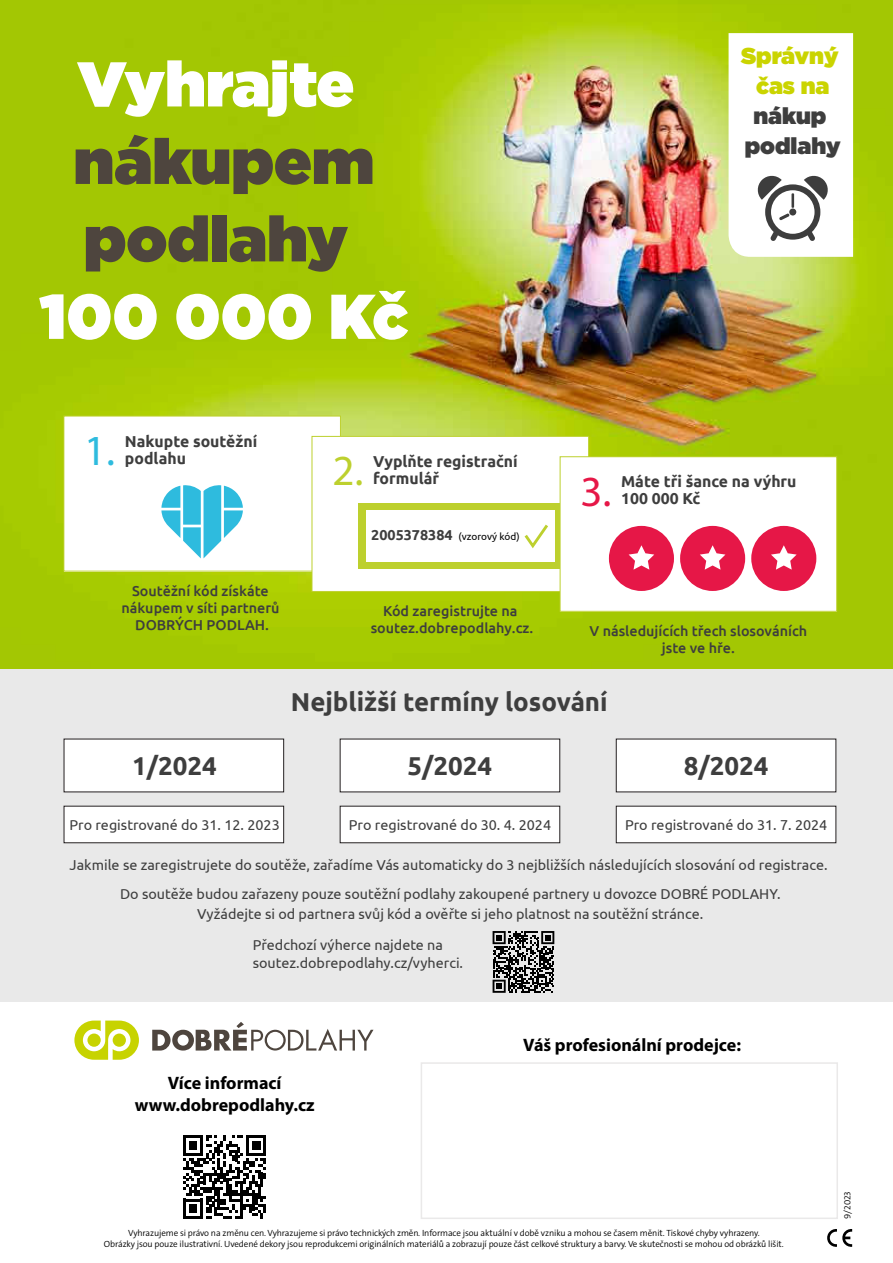
<style>
.page{position:relative;width:893px;height:1263px;background:#fff}
.page>*{position:absolute;margin:0;border:0;box-sizing:border-box;transform-origin:0 0}
.t1{font:900 63.15px "Gotham";color:#fff}
.t2{font:900 63.15px/77.4px "Gotham";color:#4e453e}
.t3{font:43.05px "Myriad Pro";color:#2ebbde}
.t4{font:43.05px "Myriad Pro";color:#bdd02e}
.t5{font:43.05px "Myriad Pro";color:#e61747}
.t6{font:700 25.8px "Ubuntu";color:#3e3e3e}
.t7{font:900 22.95px/30.2px "Gotham";color:#cad400;text-align:center}
.t8{font:900 22.95px/30.2px "Gotham";color:#3e3e3e;text-align:center}
.t9{font:700 18px/22.5px "Myriad Pro";color:#000;text-align:center}
.t10{font:700 15.75px/17.2px "Ubuntu";color:#3e3e3e}
.t11{font:14.4px/20.1px "Ubuntu";color:#3e3e3e;text-align:center}
.t12{font:500 14.4px/17.2px "Ubuntu";color:#3e3e3e;text-align:center}
.t13{font:10.05px "Ubuntu";color:#000}
.t14{font:9px/11.2px "The Sans LP4 Se Lig";letter-spacing:-.01em;color:#000;text-align:center}
.s1{font-weight:700;font-size:14.4px;color:#3e3e3e}
</style>
<div class="page">
<img style="left:0;top:0;width:893px;height:669px">
<svg style="left:729px;top:33px;width:124px;height:224px"></svg>
<div style="left:0;top:669px;width:893px;height:332px;background:#e9e9e9"></div>
<div style="left:616px;top:806px;width:220px;height:37px;background:#fff"></div>
<div style="left:340px;top:806px;width:220px;height:37px;background:#fff"></div>
<div style="left:616px;top:739px;width:220px;height:53px;background:#fff"></div>
<div style="left:340px;top:739px;width:220px;height:53px;background:#fff"></div>
<div style="left:64px;top:806px;width:220px;height:37px;background:#fff"></div>
<div style="left:64px;top:739px;width:220px;height:53px;background:#fff"></div>
<div style="left:64px;top:416px;width:276px;height:155px;background:#fff"></div>
<div style="left:312px;top:436px;width:277px;height:155px;background:#fff"></div>
<div style="left:312px;top:436px;width:277px;height:156px;border:1px solid #bdd02e"></div>
<div style="left:560px;top:457px;width:277px;height:154px;background:#fff"></div>
<div style="left:560px;top:456px;width:277px;height:156px;border:1px solid #bdd02e"></div>
<svg style="left:161px;top:485px;width:82px;height:73px"></svg>
<div style="left:359px;top:503px;width:201px;height:66px;background:#bdd02e"></div>
<div style="left:609px;top:526px;width:65px;height:65px;background:#e61747;border-radius:50%"></div>
<div style="left:680px;top:526px;width:65px;height:65px;background:#e61747;border-radius:50%"></div>
<div style="left:751px;top:526px;width:65px;height:65px;background:#e61747;border-radius:50%"></div>
<div style="left:366px;top:510px;width:189px;height:51px;background:#fff"></div>
<svg style="left:524px;top:524px;width:24px;height:25px"></svg>
<svg style="left:629px;top:545px;width:25px;height:25px"></svg>
<svg style="left:700px;top:545px;width:25px;height:25px"></svg>
<svg style="left:771px;top:545px;width:26px;height:25px"></svg>
<svg style="left:183px;top:1135px;width:83px;height:84px"></svg>
<svg style="left:493px;top:931px;width:61px;height:62px"></svg>
<div style="left:421px;top:1062px;width:417px;height:157px;border:2px solid #eae9e9"></div>
<svg style="left:74px;top:1020px;width:65px;height:40px"></svg>
<div style="left:113px;top:1033px;width:13px;height:14px;background:#c7d300;border-radius:50%"></div>
<svg style="left:152px;top:1022px;width:221px;height:28px"></svg>
<svg style="left:827px;top:1229px;width:25px;height:18px"></svg>
<h1 class="t1" style="left:78px;top:56px;width:278px">Vyhrajte</h1>
<h1 class="t2" style="left:73px;top:126px;width:302px">nákupem podlahy</h1>
<h1 class="t1" style="left:40px;top:288px;width:370px">100 000 Kč</h1>
<h2 class="t3" style="left:84px;top:425px;width:32px">1.</h2>
<p class="t10" style="left:125px;top:432px;width:134px">Nakupte soutěžní</p>
<p class="t10" style="left:125px;top:449px;width:63px">podlahu</p>
<h2 class="t4" style="left:332px;top:445px;width:32px">2.</h2>
<p class="t10" style="left:373px;top:452px;width:146px">Vyplňte registrační formulář</p>
<p class="t12" style="left:121px;top:581px;width:160px">Soutěžní kód získáte nákupem v síti partnerů<br>DOBRÝCH PODLAH.</p>
<p class="t13" style="left:371px;top:530px;width:150px"><span class="s1">2005378384</span> (vzorový kód)</p>
<p class="t12" style="left:371px;top:602px;width:164px">Kód zaregistrujte na soutez.dobrepodlahy.cz.</p>
<h3 class="t7" style="left:741px;top:42px;width:99px">Správný čas na</h3>
<h3 class="t8" style="left:745px;top:102px;width:98px">nákup podlahy</h3>
<h2 class="t5" style="left:580px;top:465px;width:32px">3.</h2>
<p class="t10" style="left:621px;top:473px;width:177px">Máte tři šance na výhru<br>100 000 Kč</p>
<p class="t12" style="left:589px;top:621px;width:219px">V následujících třech slosováních jste ve hře.</p>
<h3 class="t6" style="left:291px;top:687px;width:318px">Nejbližší termíny losování</h3>
<h3 class="t6" style="left:132px;top:755px;width:86px">1/2024</h3>
<h3 class="t6" style="left:684px;top:755px;width:86px">8/2024</h3>
<h3 class="t6" style="left:408px;top:755px;width:86px">5/2024</h3>
<p class="t11" style="left:69px;top:814px;width:212px">Pro registrované do 31. 12. 2023</p>
<p class="t11" style="left:349px;top:814px;width:204px">Pro registrované do 30. 4. 2024</p>
<p class="t11" style="left:625px;top:814px;width:204px">Pro registrované do 31. 7. 2024</p>
<p class="t11" style="left:70px;top:855px;width:760px">Jakmile se zaregistrujete do soutěže, zařadíme Vás automaticky do 3 nejbližších následujících slosování od registrace.</p>
<p class="t11" style="left:120px;top:884px;width:662px">Do soutěže budou zařazeny pouze soutěžní podlahy zakoupené partnery u dovozce DOBRÉ PODLAHY.<br>Vyžádejte si od partnera svůj kód a ověřte si jeho platnost na soutěžní stránce.</p>
<p class="t11" style="left:253px;top:936px;width:212px;line-height:17.2px;text-align:left">Předchozí výherce najdete na soutez.dobrepodlahy.cz/vyherci.</p>
<p class="t9" style="left:135px;top:1072px;width:181px">Více informací www.dobrepodlahy.cz</p>
<p class="t9" style="left:523px;top:1034px;width:219px">Váš profesionální prodejce:</p>
<p class="t14" style="left:104px;top:1227px;width:681px">Vyhrazujeme si právo na změnu cen. Vyhrazujeme si právo technických změn. Informace jsou aktuální v době vzniku a mohou se časem měnit. Tiskové chyby vyhrazeny.<br>Obrázky jsou pouze ilustrativní. Uvedené dekory jsou reprodukcemi originálních materiálů a zobrazují pouze část celkové struktury a barvy. Ve skutečnosti se mohou od obrázků lišit.</p>
<p class="t14" style="left:842px;top:1219px;width:29px;rotate:-90deg">9/2023</p>
</div>
